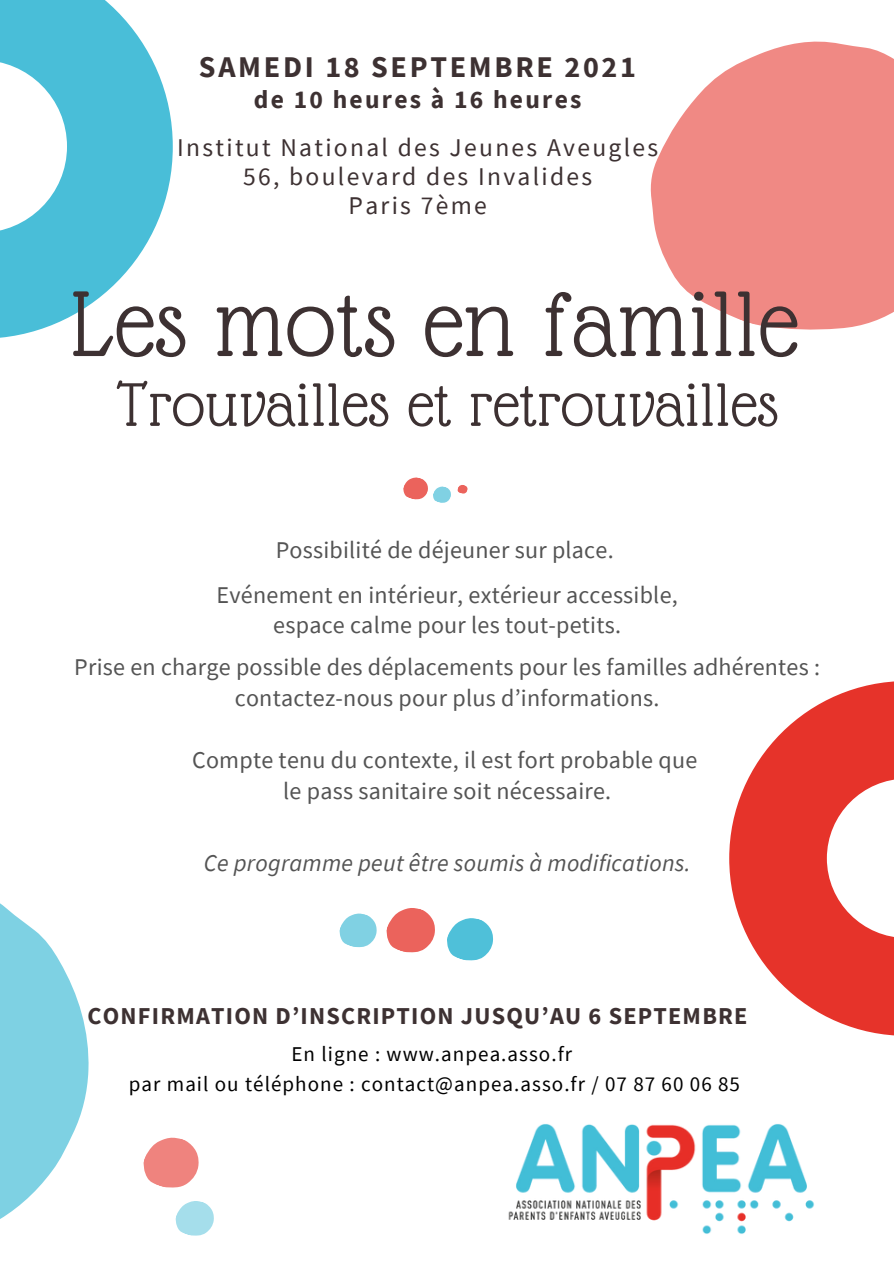
<style>
.page{position:relative;width:894px;height:1264px;background:#fff}
.page>*{position:absolute;margin:0;border:0;box-sizing:border-box;transform-origin:0 0}
.t1{font:101.25px "Glass Antiqua";letter-spacing:.01em;color:#3d3132}
.t2{font:66.75px "Glass Antiqua";letter-spacing:.01em;color:#3d3132}
.t3{font:700 30px "Source Sans Pro";letter-spacing:.09em;color:#3d3132}
.t4{font:25.5px "Source Sans Pro";letter-spacing:.09em;color:#3d3132}
.t5{font:700 25.5px "Source Sans Pro";letter-spacing:.09em;color:#3d3132}
.t6{font:700 24.15px "Source Sans Pro";letter-spacing:.05em;color:#3d3132}
.t7{font:24px/30.8px "Source Sans Pro";letter-spacing:.01em;color:#545454;text-align:center}
.t8{font:italic 24px "Source Sans Pro";letter-spacing:.01em;color:#545454}
.t9{font:21px "Source Sans Pro";letter-spacing:.05em;color:#000}
</style>
<div class="page">
<svg style="left:0;top:0;width:173px;height:338px;fill:#49bed8"></svg>
<svg style="left:729px;top:681px;width:164px;height:354px;fill:#e6332a"></svg>
<svg style="left:650px;top:41px;width:243px;height:289px;fill:#f08984"></svg>
<svg style="left:0;top:903px;width:89px;height:316px;fill:#7ed1e3"></svg>
<svg style="left:143px;top:1137px;width:71px;height:99px"></svg>
<img style="left:508px;top:1124px;width:306px;height:110px">
<svg style="left:339px;top:908px;width:154px;height:53px"></svg>
<svg style="left:403px;top:477px;width:65px;height:26px"></svg>
<p class="t3" style="left:199px;top:47px;width:438px">SAMEDI 18 SEPTEMBRE 2021</p>
<p class="t5" style="left:254px;top:83px;width:329px">de 10 heures à 16 heures</p>
<p class="t4" style="left:177px;top:131px;width:482px">Institut National des Jeunes Aveugles</p>
<p class="t4" style="left:243px;top:160px;width:350px">56, boulevard des Invalides</p>
<p class="t4" style="left:348px;top:189px;width:140px">Paris 7ème</p>
<p class="t1" style="left:71px;top:271px;width:728px">Les mots en famille</p>
<p class="t2" style="left:116px;top:370px;width:663px">Trouvailles et retrouvailles</p>
<p class="t7" style="left:275px;top:534px;width:339px">Possibilité de déjeuner sur place.</p>
<p class="t7" style="left:216px;top:578px;width:462px">Evénement en intérieur, extérieur accessible,</p>
<p class="t7" style="left:273px;top:609px;width:349px">espace calme pour les tout-petits.</p>
<p class="t7" style="left:74px;top:651px;width:747px">Prise en charge possible des déplacements pour les familles adhérentes : contactez-nous pour plus d’informations.</p>
<p class="t7" style="left:192px;top:743px;width:506px">Compte tenu du contexte, il est fort probable que</p>
<p class="t7" style="left:283px;top:774px;width:329px">le pass sanitaire soit nécessaire.</p>
<p class="t8" style="left:204px;top:847px;width:488px">Ce programme peut être soumis à modifications.</p>
<p class="t6" style="left:87px;top:1000px;width:661px">CONFIRMATION D’INSCRIPTION JUSQU’AU 6 SEPTEMBRE</p>
<p class="t9" style="left:291px;top:1040px;width:282px">En ligne : www.anpea.asso.fr</p>
<p class="t9" style="left:129px;top:1070px;width:612px">par mail ou téléphone : contact@anpea.asso.fr / 07 87 60 06 85</p>
</div>
